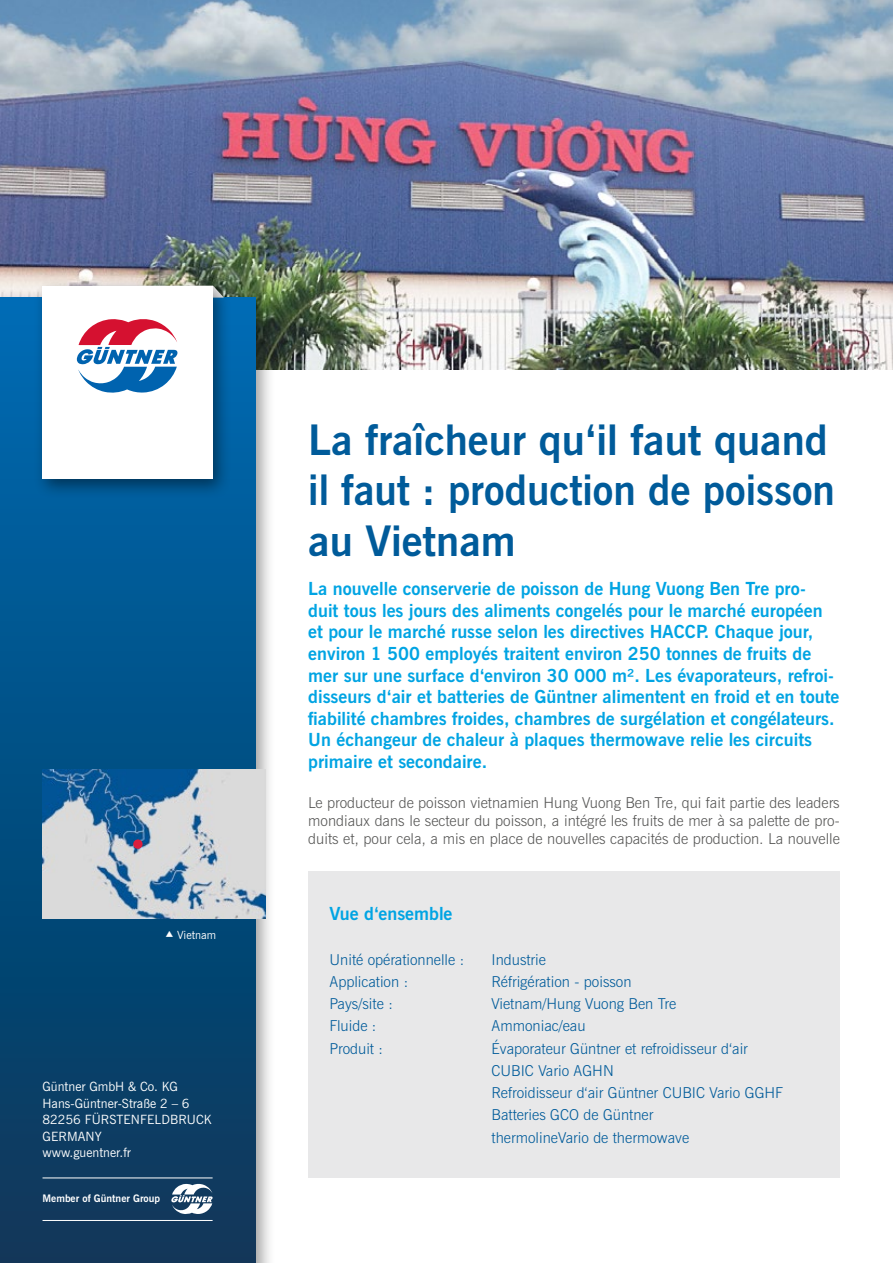
<style>
.page{position:relative;width:893px;height:1263px;background:#fff}
.page>*{position:absolute;margin:0;border:0;box-sizing:border-box;transform-origin:0 0}
.t1{font:700 42px/50.4px "News Gothic";color:#005b9a}
.t2{font:700 18px/21.6px "News Gothic";color:#00a4e3}
.t3{font:300 15px/22.2px "News Gothic L";color:#005b9a}
.t4{font:300 15px/18px "News Gothic L";color:#575756;text-align:justify}
.t5{font:12.75px/16.5px "News Gothic";color:#fff}
.t6{font:11.25px "News Gothic";color:#fff}
.t7{font:700 10.35px "News Gothic";color:#fff}
</style>
<div class="page">
<img style="left:0;top:0;width:893px;height:370px">
<div style="left:0;top:289px;width:276px;height:974px;background:#000;opacity:.38"></div>
<div style="left:0;top:298px;width:255px;height:965px;background:linear-gradient(to bottom,#006bb3,#0e3757)"></div>
<div style="left:33px;top:279px;width:199px;height:221px;background:#000;opacity:.45"></div>
<div style="left:43px;top:286px;width:170px;height:192px;background:#fff"></div>
<svg style="left:76px;top:319px;width:102px;height:74px"></svg>
<img style="left:43px;top:770px;width:223px;height:148px">
<div style="left:133px;top:839px;width:10px;height:10px;background:#db1f3e;border-radius:50%"></div>
<svg style="left:171px;top:1184px;width:42px;height:30px"></svg>
<hr style="left:43px;top:1220px;width:170px;height:1px;background:#fff">
<hr style="left:43px;top:1177px;width:170px;height:1px;background:#fff">
<div style="left:308px;top:872px;width:532px;height:306px;background:#e8e8e9"></div>
<svg style="left:166px;top:931px;width:7px;height:6px"></svg>
<p class="t6" style="left:177px;top:928px;width:41px">Vietnam</p>
<p class="t5" style="left:43px;top:1079px;width:171px">Güntner GmbH &amp; Co. KG<br>Hans-Güntner-Straße 2 – 6<br>82256 FÜRSTENFELDBRUCK<br>GERMANY<br>www.guentner.fr</p>
<p class="t7" style="left:43px;top:1192px;width:119px">Member of Güntner Group</p>
<h1 class="t1" style="left:308px;top:416px;width:528px">La fraîcheur qu‘il faut quand il faut : production de poisson au Vietnam</h1>
<p class="t2" style="left:308px;top:578px;width:533px">La nouvelle conserverie de poisson de Hung Vuong Ben Tre pro&shy;duit tous les jours des aliments congelés pour le marché européen et pour le marché russe selon les directives HACCP. Chaque jour, environ 1 500 employés traitent environ 250 tonnes de fruits de mer sur une surface d‘environ 30 000 m². Les évaporateurs, refroi&shy;disseurs d‘air et batteries de Güntner alimentent en froid et en toute fiabilité chambres froides, chambres de surgélation et congélateurs.<br>Un échangeur de chaleur à plaques thermowave relie les circuits primaire et secondaire.</p>
<p class="t4" style="left:308px;top:794px;width:533px">Le producteur de poisson vietnamien Hung Vuong Ben Tre, qui fait partie des leaders mondiaux dans le secteur du poisson, a intégré les fruits de mer à sa palette de pro&shy;duits et, pour cela, a mis en place de nouvelles capacités de production. La nouvelle</p>
<p class="t2" style="left:330px;top:903px;width:124px">Vue d‘ensemble</p>
<p class="t3" style="left:330px;top:948px;width:136px">Unité opérationnelle :</p>
<p class="t3" style="left:492px;top:948px;width:56px">Industrie</p>
<p class="t3" style="left:330px;top:970px;width:80px">Application :</p>
<p class="t3" style="left:492px;top:970px;width:142px">Réfrigération - poisson</p>
<p class="t3" style="left:330px;top:993px;width:65px">Pays/site :</p>
<p class="t3" style="left:492px;top:993px;width:186px">Vietnam/Hung Vuong Ben Tre</p>
<p class="t3" style="left:330px;top:1015px;width:48px">Fluide :</p>
<p class="t3" style="left:492px;top:1015px;width:96px">Ammoniac/eau</p>
<p class="t3" style="left:330px;top:1037px;width:55px">Produit :</p>
<p class="t3" style="left:492px;top:1037px;width:293px">Évaporateur Güntner et refroidisseur d‘air<br>CUBIC Vario AGHN<br>Refroidisseur d‘air Güntner CUBIC Vario GGHF<br>Batteries GCO de Güntner<br>thermolineVario de thermowave</p>
</div>
